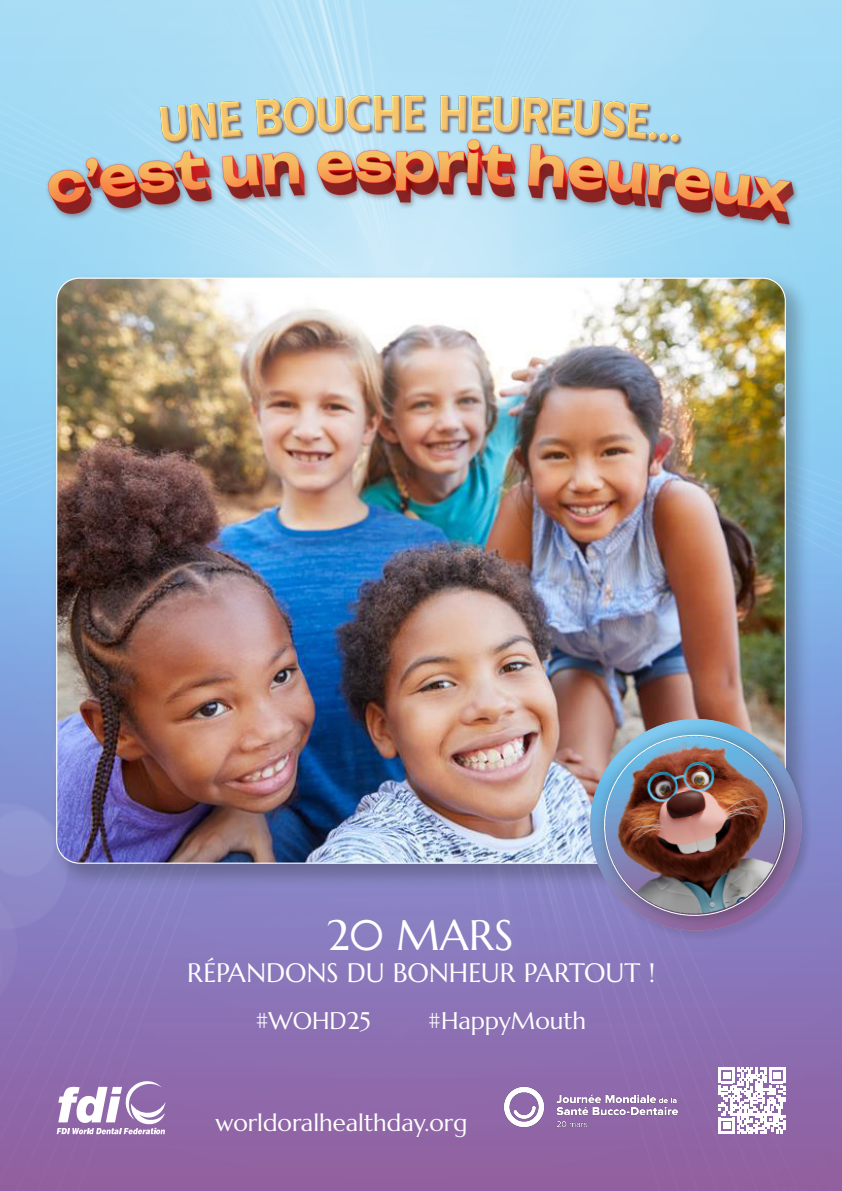
<style>
.page{position:relative;width:842px;height:1191px;background:#fff}
.page>*{position:absolute;margin:0;border:0;box-sizing:border-box;transform-origin:0 0}
.t1{font:42.6px "Marcellus";color:#fff}
.t2{font:26.6px "Marcellus";color:#fff}
.t3{font:24px "Marcellus";color:#fff}
</style>
<div class="page">
<img style="left:0;top:0;width:842px;height:1191px">
<div style="left:50px;top:272px;width:762px;height:617px;background:#231f20;opacity:.3"></div>
<img style="left:57px;top:278px;width:728px;height:585px">
<img style="left:576px;top:706px;width:236px;height:235px">
<img style="left:597px;top:727px;width:195px;height:196px">
<img style="left:44px;top:73px;width:754px;height:188px">
<svg style="left:57px;top:1079px;width:109px;height:55px"></svg>
<svg style="left:719px;top:1067px;width:66px;height:67px"></svg>
<img style="left:495px;top:1079px;width:191px;height:55px">
<p class="t1" style="left:327px;top:908px;width:188px">20 MARS</p>
<p class="t2" style="left:187px;top:956px;width:469px">RÉPANDONS DU BONHEUR PARTOUT !</p>
<p class="t3" style="left:256px;top:1005px;width:116px">#WOHD25</p>
<p class="t3" style="left:428px;top:1005px;width:159px">#HappyMouth</p>
<p class="t3" style="left:215px;top:1107px;width:253px">worldoralhealthday.org</p>
</div>
